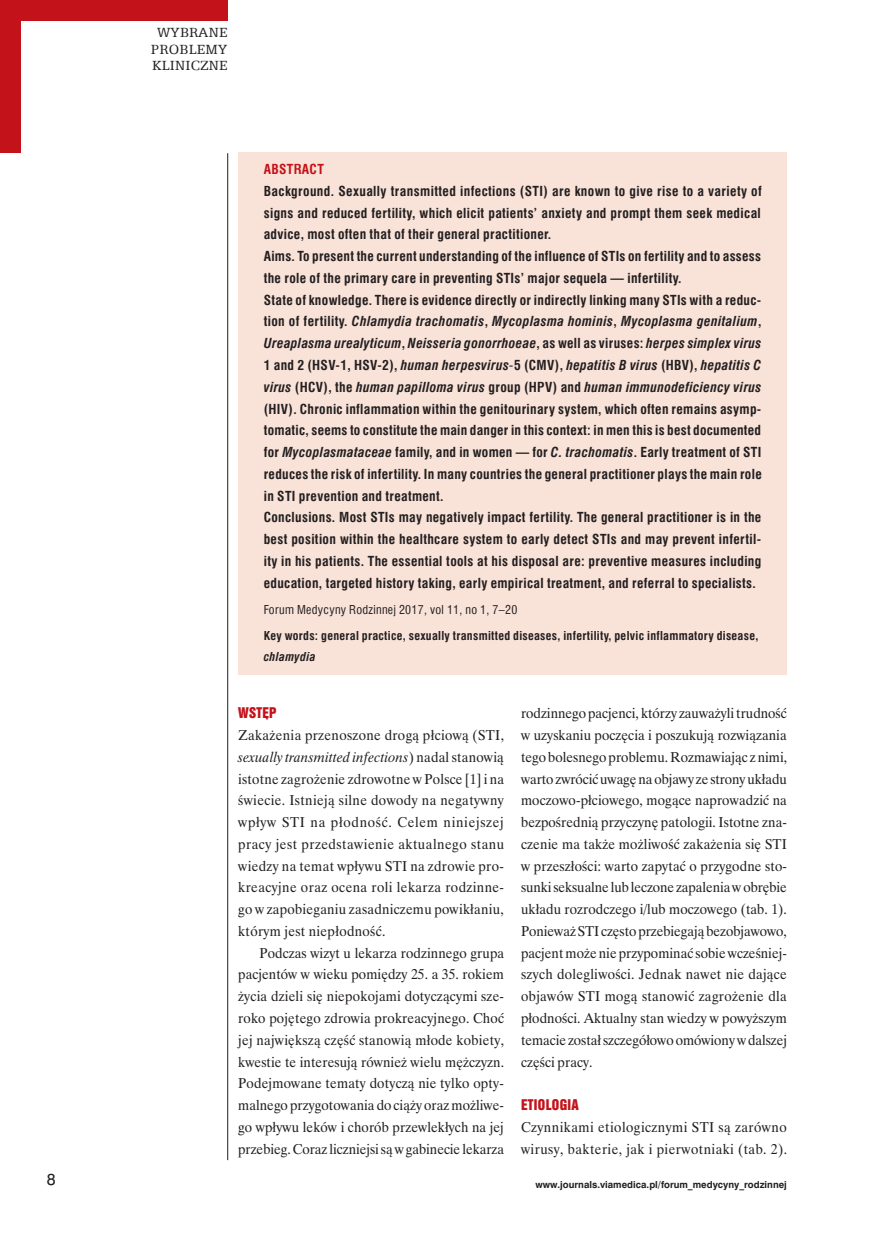
<style>
.page{position:relative;width:872px;height:1234px;background:#fff}
.page>*{position:absolute;margin:0;border:0;box-sizing:border-box;transform-origin:0 0}
.t1{font:15px/16.5px "Egyptian 505 EU";letter-spacing:.015em;color:#231f20;text-align:center}
.t2{font:15px "Swis 721 PL";color:#231f20}
._072_-_Tekst_-_nastę{font:14.25px/21.8px "Time Ibis EE";color:#231f20;text-align:justify;scale:.95 1}
._070_-_Tekst_-_pierw{font:14.25px/21.8px "Time Ibis EE";letter-spacing:.03em;color:#231f20;text-align:justify;scale:.95 1}
._033_-_Streszczenie{font:700 13.5px/21.8px "Swis 721 Cn EU";letter-spacing:.025em;color:#231f20;text-align:justify}
._081_-_Śródtytuł_1{font:13.5px "Swis 921 EU";letter-spacing:.025em;color:#c4121a}
._031_-_Streszczenie{font:700 13.5px "Swis 721 Cn EU";letter-spacing:.025em;color:#c4121a}
._034_-_Słowa_kluczow{font:700 12px/21.8px "Swis 721 Cn EU";letter-spacing:.025em;color:#231f20}
._034_-_adres_bibl_po{font:12px "Swis 721 Cn EU";letter-spacing:.025em;color:#231f20}
.t3{font:700 9px "Swis 721 PL";color:#231f20}
.s1{font-style:italic}
.s2{font-weight:400;font-style:italic}
</style>
<div class="page">
<hr style="left:227px;top:153px;width:1px;height:1006px;background:#231f20">
<div style="left:0;top:0;width:227px;height:21px;background:#c4121a"></div>
<div style="left:0;top:0;width:21px;height:153px;background:#c4121a"></div>
<div style="left:238px;top:152px;width:549px;height:522px;background:#f9e3d9"></div>
<p class="t1" style="left:151px;top:24px;width:78px">WYBRANE<br>PROBLEMY<br>KLINICZNE</p>
<p class="_031_-_Streszczenie" style="left:264px;top:161px;width:62px">ABSTRACT</p>
<p class="_033_-_Streszczenie" style="left:264px;top:181px;width:499px">Background. Sexually transmitted infections (STI) are known to give rise to a variety of signs and reduced fertility, which elicit patients’ anxiety and prompt them seek medical advice, most often that of their general practitioner.</p>
<p class="_033_-_Streszczenie" style="left:264px;top:246px;width:499px">Aims. To present the current understanding of the influence of STIs on fertility and to assess the role of the primary care in preventing STIs’ major sequela — infertility.</p>
<p class="_033_-_Streszczenie" style="left:264px;top:289px;width:499px">State of knowledge. There is evidence directly or indirectly linking many STIs with a reduc&shy;tion of fertility. <span class="s1">Chlamydia trachomatis</span>, <span class="s1">Mycoplasma hominis</span>, <span class="s1">Mycoplasma genitalium</span>, <span class="s1">Ureaplasma urealyticum</span>, <span class="s1">Neisseria gonorrhoeae</span>, as well as viruses: <span class="s1">herpes simplex virus </span>1 and 2 (HSV-1, HSV-2), <span class="s1">human herpesvirus</span><span class="s2">-</span>5 (CMV), <span class="s1">hepatitis B virus</span> (HBV), <span class="s1">hepatitis C virus</span> (HCV), the <span class="s1">human papilloma virus</span> group (HPV) and <span class="s1">human immunodeficiency virus </span>(HIV). Chronic inflammation within the genitourinary system, which often remains asymp&shy;tomatic, seems to constitute the main danger in this context: in men this is best documented for <span class="s1">Mycoplasmataceae</span> family, and in women — for <span class="s1">C. trachomatis</span>. Early treatment of STI reduces the risk of infertility. In many countries the general practitioner plays the main role in STI prevention and treatment.</p>
<p class="_033_-_Streszczenie" style="left:264px;top:507px;width:499px">Conclusions. Most STIs may negatively impact fertility. The general practitioner is in the best position within the healthcare system to early detect STIs and may prevent infertil&shy;ity in his patients. The essential tools at his disposal are: preventive measures including education, targeted history taking, early empirical treatment, and referral to specialists.</p>
<p class="_034_-_adres_bibl_po" style="left:264px;top:601px;width:255px">Forum Medycyny Rodzinnej 2017, vol 11, no 1, 7–20</p>
<p class="_034_-_Słowa_kluczow" style="left:264px;top:625px;width:496px">Key words: general practice, sexually transmitted diseases, infertility, pelvic inflammatory disease, <span class="s1">chlamydia</span></p>
<p class="_081_-_Śródtytuł_1" style="left:238px;top:704px;width:40px">WSTĘP</p>
<p class="_070_-_Tekst_-_pierw" style="left:238px;top:724px;width:281px">Zakażenia przenoszone drogą płciową (STI, <span class="s1">sexually transmitted infections</span>) nadal stanowią istotne zagrożenie zdrowotne w Polsce [1] i na świecie. Istnieją silne dowody na negatywny wpływ STI na płodność. Celem niniejszej pracy jest przedstawienie aktualnego stanu wiedzy na temat wpływu STI na zdrowie pro&shy;kreacyjne oraz ocena roli lekarza rodzinne&shy;go w zapobieganiu zasadniczemu powikłaniu, którym jest niepłodność.</p>
<p class="_072_-_Tekst_-_nastę" style="left:238px;top:941px;width:281px;text-indent:21px">Podczas wizyt u lekarza rodzinnego grupa pacjentów w wieku pomiędzy 25. a 35. rokiem życia dzieli się niepokojami dotyczącymi sze&shy;roko pojętego zdrowia prokreacyjnego. Choć jej największą część stanowią młode kobiety, kwestie te interesują również wielu mężczyzn.<br>Podejmowane tematy dotyczą nie tylko opty&shy;malnego przygotowania do ciąży oraz możliwe&shy;go wpływu leków i chorób przewlekłych na jej przebieg. Coraz liczniejsi są w gabinecie lekarza</p>
<p class="_072_-_Tekst_-_nastę" style="left:521px;top:702px;width:281px">rodzinnego pacjenci, którzy zauważyli trudność w uzyskaniu poczęcia i poszukują rozwiązania tego bolesnego problemu. Rozmawiając z nimi, warto zwrócić uwagę na objawy ze strony układu moczowo-płciowego, mogące naprowadzić na bezpośrednią przyczynę patologii. Istotne zna&shy;czenie ma także możliwość zakażenia się STI w przeszłości: warto zapytać o przygodne sto&shy;sunki seksualne lub leczone zapalenia w obrębie układu rozrodczego i/lub moczowego (tab. 1).<br>Ponieważ STI często przebiegają bezobjawowo, pacjent może nie przypominać sobie wcześniej&shy;szych dolegliwości. Jednak nawet nie dające objawów STI mogą stanowić zagrożenie dla płodności. Aktualny stan wiedzy w powyższym temacie został szczegółowo omówiony w dalszej części pracy.</p>
<p class="_081_-_Śródtytuł_1" style="left:521px;top:1095px;width:59px">ETIOLOGIA</p>
<p class="_070_-_Tekst_-_pierw" style="left:521px;top:1115px;width:281px">Czynnikami etiologicznymi STI są zarówno wirusy, bakterie, jak i pierwotniaki (tab. 2).</p>
<p class="t2" style="left:47px;top:1169px;width:10px">8</p>
<p class="t3" style="left:535px;top:1178px;width:253px">www.journals.viamedica.pl/forum_medycyny_rodzinnej</p>
</div>
